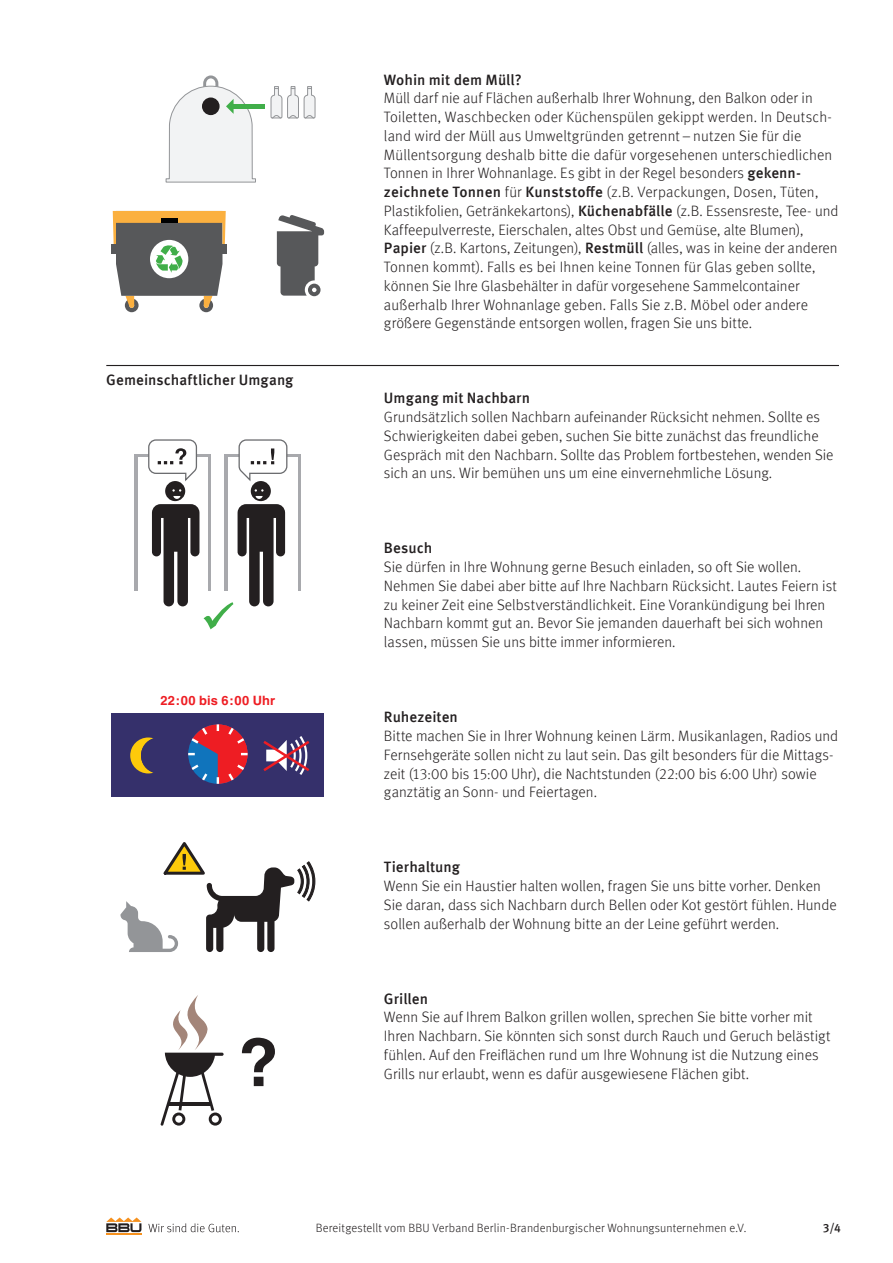
<style>
.page{position:relative;width:893px;height:1263px;background:#fff}
.page>*{position:absolute;margin:0;border:0;box-sizing:border-box;transform-origin:0 0}
.t1{font:15px/18.8px "Meta Light LF";color:#231f20}
.t2{font:500 15px "Meta Offc";color:#231f20}
.t3{font:700 12.9px "Helvetica";letter-spacing:.01em;color:#ee1d23}
.t4{font:12px "Meta Light LF";letter-spacing:.01em;color:#231f20}
.t5{font:500 12px "Meta Offc";color:#231f20}
.s1{font-family:"Meta Offc";font-weight:500}
</style>
<div class="page">
<svg style="left:277px;top:215px;width:47px;height:81px"></svg>
<div style="left:199px;top:298px;width:14px;height:14px;background:#57585a;border-radius:50%"></div>
<div style="left:125px;top:298px;width:14px;height:14px;background:#57585a;border-radius:50%"></div>
<svg style="left:113px;top:211px;width:113px;height:97px"></svg>
<div style="left:111px;top:244px;width:6px;height:9px;background:#57585a"></div>
<div style="left:222px;top:244px;width:5px;height:9px;background:#57585a"></div>
<svg style="left:270px;top:86px;width:46px;height:33px"></svg>
<hr style="left:233px;top:104px;width:32px;height:4px;background:#40ae49">
<svg style="left:165px;top:75px;width:91px;height:108px"></svg>
<hr style="left:106px;top:365px;width:733px;height:1px;background:#231f20">
<div style="left:135px;top:454px;width:76px;height:136px;background:#a8a9ad"></div>
<div style="left:138px;top:458px;width:69px;height:133px;background:#fff"></div>
<div style="left:225px;top:454px;width:76px;height:136px;background:#a8a9ad"></div>
<div style="left:228px;top:458px;width:70px;height:133px;background:#fff"></div>
<svg style="left:147px;top:439px;width:141px;height:190px"></svg>
<div style="left:112px;top:714px;width:212px;height:83px;background:#35306b"></div>
<svg style="left:130px;top:737px;width:22px;height:36px"></svg>
<div style="left:141px;top:738px;width:25px;height:35px;background:#35306b;border-radius:50%"></div>
<svg style="left:188px;top:724px;width:60px;height:60px"></svg>
<svg style="left:263px;top:736px;width:47px;height:39px"></svg>
<svg style="left:120px;top:842px;width:195px;height:110px"></svg>
<svg style="left:242px;top:1038px;width:33px;height:48px"></svg>
<svg style="left:161px;top:995px;width:63px;height:131px"></svg>
<hr style="left:106px;top:1233px;width:35px;height:2px;background:#f6911e">
<svg style="left:106px;top:1217px;width:35px;height:15px"></svg>
<svg style="left:148px;top:1223px;width:91px;height:9px"></svg>
<p class="t2" style="left:106px;top:371px;width:189px">Gemeinschaftlicher U mgang</p>
<p class="t3" style="left:160px;top:693px;width:116px">22:00 bis 6:00 Uhr</p>
<p class="t2" style="left:384px;top:71px;width:139px">Wohin mit dem Müll?</p>
<p class="t1" style="left:384px;top:89px;width:456px">Müll darf nie auf Flächen außerhalb Ihrer Wohnung, den Balkon oder in Toiletten, Waschbecken oder Küchenspülen gekippt werden. In Deutsch&shy;land wird der Müll aus Umweltgründen getrennt –nutzen Sie für die Müllentsorgung deshalb bitte die dafür vorgesehenen unterschiedlichen Tonnen in Ihrer Wohnanlage. Es gibt in der Regel besonders <span class="s1">gekenn&shy;zeichnete Tonnen</span> für <span class="s1">Kunststoffe</span> (z.B. Verpackungen, Dosen, Tüten, Plastikfolien, Getränkekartons), <span class="s1">Küchenabfälle</span> (z.B. Essensreste, Tee- und Kaffeepulverreste, Eierschalen, altes Obst und Gemüse, alte Blumen), <span class="s1">Papier</span> (z.B. Kartons, Zeitungen), <span class="s1">Restmüll</span> (alles, was in keine der anderen Tonnen kommt). Falls es bei Ihnen keine Tonnen für Glas geben sollte, können Sie Ihre Glasbehälter in dafür vorgesehene Sammelcontainer außerhalb Ihrer Wohnanlage geben. Falls Sie z.B. Möbel oder andere größere Gegenstände entsorgen wollen, fragen Sie uns bitte.</p>
<p class="t2" style="left:384px;top:390px;width:148px">U mgang mit N achbarn</p>
<p class="t1" style="left:384px;top:407px;width:451px">Grundsätzlich sollen Nachbarn aufeinander Rücksicht nehmen. Sollte es Schwierigkeiten dabei geben, suchen Sie bitte zunächst das freundliche Gespräch mit den Nachbarn. Sollte das Problem fortbestehen, wenden Sie sich an uns. Wir bemühen uns um eine einvernehmliche Lösung.</p>
<p class="t2" style="left:384px;top:540px;width:50px">Besuch</p>
<p class="t1" style="left:384px;top:557px;width:454px">Sie dürfen in Ihre Wohnung gerne Besuch einladen, so oft Sie wollen.<br>Nehmen Sie dabei aber bitte auf Ihre Nachbarn Rücksicht. Lautes Feiern ist zu keiner Zeit eine Selbstverständlichkeit. Eine Vorankündigung bei Ihren Nachbarn kommt gut an. Bevor Sie jemanden dauerhaft bei sich wohnen lassen, müssen Sie uns bitte immer informieren.</p>
<p class="t2" style="left:384px;top:708px;width:75px">Ruhezeiten</p>
<p class="t1" style="left:384px;top:726px;width:456px">Bitte machen Sie in Ihrer Wohnung keinen Lärm. Musikanlagen, Radios und Fernsehgeräte sollen nicht zu laut sein. Das gilt besonders für die Mittags&shy;zeit (13:00 bis 15:00 Uhr), die Nachtstunden (22:00 bis 6:00 Uhr) sowie ganztätig an Sonn- und Feiertagen.</p>
<p class="t2" style="left:384px;top:858px;width:78px">Tierhaltung</p>
<p class="t1" style="left:384px;top:876px;width:454px">Wenn Sie ein Haustier halten wollen, fragen Sie uns bitte vorher. Denken<br>Sie daran, dass sich Nachbarn durch Bellen oder Kot gestört fühlen. Hunde sollen außerhalb der Wohnung bitte an der Leine geführt werden.</p>
<p class="t2" style="left:384px;top:990px;width:46px">Grillen</p>
<p class="t1" style="left:384px;top:1007px;width:448px">Wenn Sie auf Ihrem Balkon grillen wollen, sprechen Sie bitte vorher mit Ihren Nachbarn. Sie könnten sich sonst durch Rauch und Geruch belästigt fühlen. Auf den Freiflächen rund um Ihre Wohnung ist die Nutzung eines Grills nur erlaubt, wenn es dafür ausgewiesene Flächen gibt.</p>
<p class="t4" style="left:316px;top:1221px;width:432px">Bereitgestellt vom BBU Verband Berlin-Brandenburgischer Wohnungsunternehmen e.V.</p>
<p class="t5" style="left:823px;top:1220px;width:20px">3/4</p>
</div>
